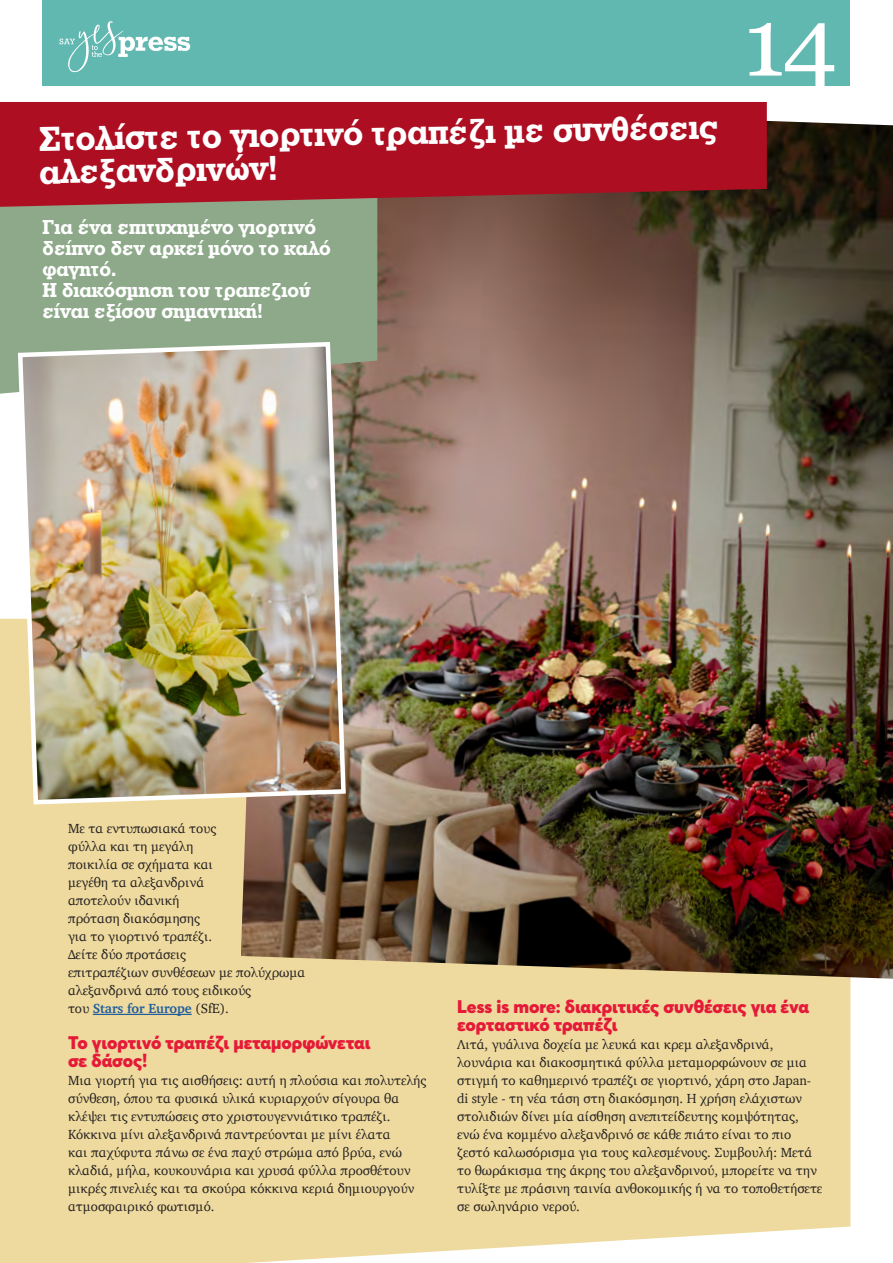
<style>
.page{position:relative;width:893px;height:1263px;background:#fff}
.page>*{position:absolute;margin:0;border:0;box-sizing:border-box;transform-origin:0 0}
.t1{font:97.5px "Georgia";color:#fff}
.t2{font:36px/33px "UB Rockwell Bold";color:#fff}
.t3{font:21px/21px "UB Rockwell Bold";letter-spacing:-.005em;color:#fff}
.t4{font:900 18px/18px "Averta";letter-spacing:-.005em;color:#e51a38}
.t5{font:13.5px/18px "Charter";letter-spacing:-.005em;color:#231f20}
.s1{font-weight:700;color:#215e9e}
</style>
<div class="page">
<div style="left:0;top:619px;width:850px;height:644px;background:#eeda9e"></div>
<img style="left:241px;top:120px;width:652px;height:859px">
<div style="left:0;top:207px;width:377px;height:187px;background:#8da989"></div>
<hr style="left:93px;top:1014px;width:99px;height:1px;background:#215e9e">
<div style="left:43px;top:0;width:807px;height:85px;background:#61b8b0"></div>
<svg style="left:60px;top:21px;width:130px;height:51px"></svg>
<svg style="left:0;top:102px;width:767px;height:105px;background:#a61424"></svg>
<img style="left:16px;top:340px;width:332px;height:467px">
<h2 class="t2" style="left:38px;top:122px;width:681px;rotate:-1deg">Στολίστε το γιορτινό τραπέζι με συνθέσεις αλεξανδρινών!</h2>
<h3 class="t3" style="left:43px;top:216px;width:290px">Για ένα επιτυχημένο γιορτινό δείπνο δεν αρκεί μόνο το καλό φαγητό.<br>Η διακόσμηση του τραπεζιού είναι εξίσου σημαντική!</h3>
<h1 class="t1" style="left:743px;top:-29px;width:96px">14</h1>
<p class="t5" style="left:68px;top:819px;width:239px">Με τα εντυπωσιακά τους<br>φύλλα και τη μεγάλη<br>ποικιλία σε σχήματα και<br>μεγέθη τα αλεξανδρινά<br>αποτελούν ιδανική<br>πρόταση διακόσμησης<br>για το γιορτινό τραπέζι.<br>Δείτε δύο προτάσεις<br>επιτραπέζιων συνθέσεων με πολύχρωμα αλεξανδρινά από τους ειδικούς<br>του <span class="s1">Stars for Europe</span> (SfE).</p>
<h3 class="t4" style="left:68px;top:1033px;width:304px">Το γιορτινό τραπέζι μεταμορφώνεται σε δάσος!</h3>
<p class="t5" style="left:68px;top:1071px;width:360px">Μια γιορτή για τις αισθήσεις: αυτή η πλούσια και πολυτελής σύνθεση, όπου τα φυσικά υλικά κυριαρχούν σίγουρα θα κλέψει τις εντυπώσεις στο χριστουγεννιάτικο τραπέζι.<br>Κόκκινα μίνι αλεξανδρινά παντρεύονται με μίνι έλατα<br>και παχύφυτα πάνω σε ένα παχύ στρώμα από βρύα, ενώ κλαδιά, μήλα, κουκουνάρια και χρυσά φύλλα προσθέτουν μικρές πινελιές και τα σκούρα κόκκινα κεριά δημιουργούν ατμοσφαιρικό φωτισμό.</p>
<h3 class="t4" style="left:457px;top:997px;width:354px">Less is more: διακριτικές συνθέσεις για ένα εορταστικό τραπέζι</h3>
<p class="t5" style="left:457px;top:1035px;width:367px">Λιτά, γυάλινα δοχεία με λευκά και κρεμ αλεξανδρινά, λουνάρια και διακοσμητικά φύλλα μεταμορφώνουν σε μια στιγμή το καθημερινό τραπέζι σε γιορτινό, χάρη στο Japan&shy;di style - τη νέα τάση στη διακόσμηση. Η χρήση ελάχιστων στολιδιών δίνει μία αίσθηση ανεπιτείδευτης κομψότητας, ενώ ένα κομμένο αλεξανδρινό σε κάθε πιάτο είναι το πιο ζεστό καλωσόρισμα για τους καλεσμένους. Συμβουλή: Μετά το θωράκισμα της άκρης του αλεξανδρινού, μπορείτε να την τυλίξτε με πράσινη ταινία ανθοκομικής ή να το τοποθετήσετε σε σωληνάριο νερού.</p>
</div>
